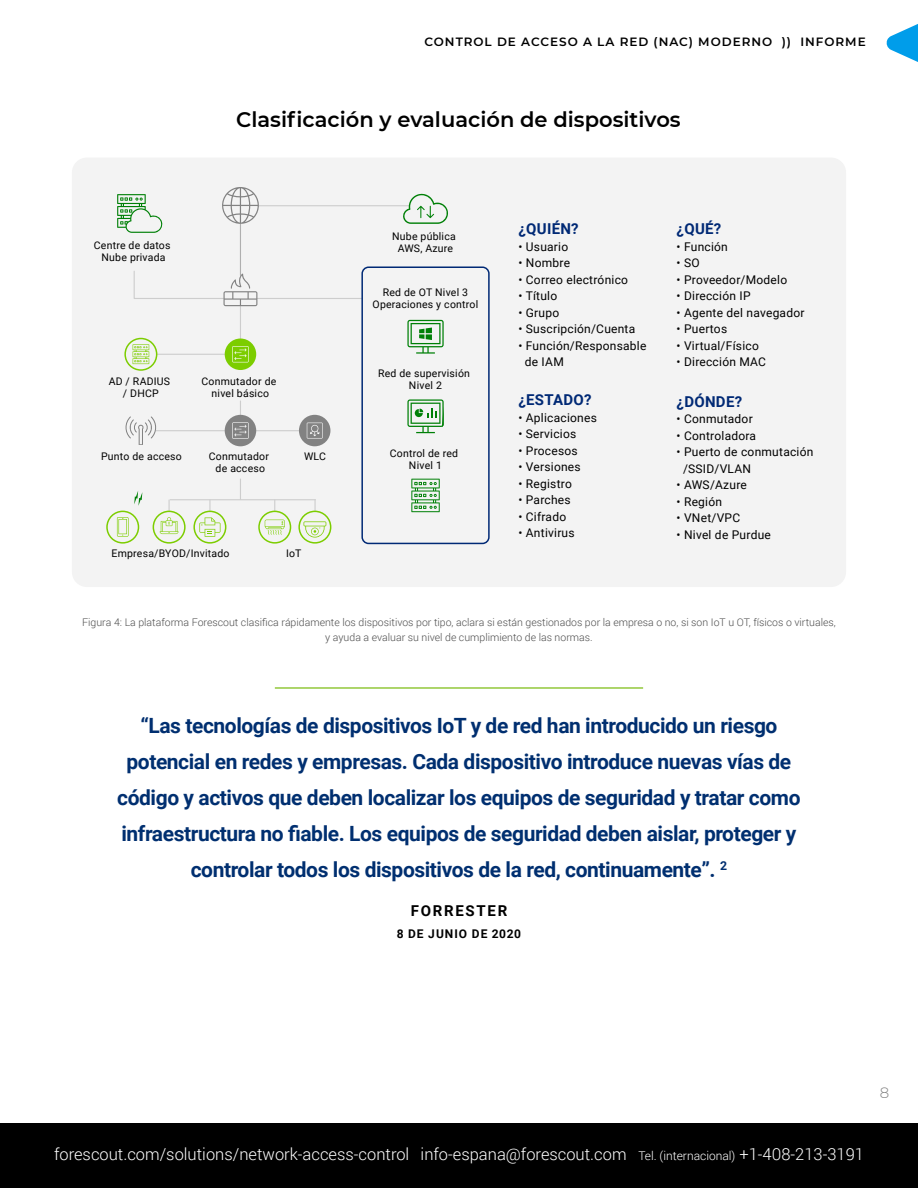
<style>
.page{position:relative;width:918px;height:1188px;background:#fff}
.page>*{position:absolute;margin:0;border:0;box-sizing:border-box;transform-origin:0 0}
.quote{font:700 21px/36px "Roboto";letter-spacing:-.02em;color:#002f70;text-align:center}
.Subhead_1{font:600 21px "Montserrat";color:#000}
.t1{font:300 16.5px "Roboto";color:#fff}
.t2{font:700 15px "Roboto";letter-spacing:.02em;color:#002975}
.quote_name{font:700 15px "Roboto";letter-spacing:.115em;color:#000}
.t3{font:300 15px "Montserrat";color:#808080}
.t4{font:12px/16.5px "Roboto";letter-spacing:.02em;color:#000}
.white_paper_name_hea{font:600 12px "Montserrat";letter-spacing:.08em;color:#000}
.t5{font:300 12px "Roboto";color:#fff}
.quote_title{font:700 12px "Roboto";letter-spacing:.085em;color:#000}
.t6{font:10.5px/12px "Roboto";letter-spacing:.02em;color:#000;text-align:center}
.Figure_text{font:300 10.5px/15px "Roboto";color:#4d4d4d;text-align:center}
.s1{font-size:16.5px}
</style>
<div class="page">
<svg style="left:886px;top:24px;width:32px;height:38px"></svg>
<hr style="left:275px;top:687px;width:368px;height:2px;background:#93c83c">
<div style="left:72px;top:158px;width:774px;height:429px;background:#f3f3f3;border-radius:15px"></div>
<hr style="left:157px;top:354px;width:70px;height:1px;background:#cdcdcd">
<hr style="left:258px;top:205px;width:151px;height:1px;background:#cdcdcd">
<hr style="left:257px;top:298px;width:105px;height:1px;background:#cdcdcd">
<hr style="left:156px;top:430px;width:144px;height:1px;background:#cdcdcd">
<hr style="left:170px;top:499px;width:145px;height:1px;background:#cdcdcd">
<hr style="left:240px;top:305px;width:1px;height:34px;background:#cdcdcd">
<hr style="left:240px;top:223px;width:1px;height:52px;background:#afafaf">
<svg style="left:240px;top:479px;width:1px;height:20px"></svg>
<svg style="left:209px;top:500px;width:2px;height:11px"></svg>
<svg style="left:314px;top:500px;width:2px;height:11px"></svg>
<div style="left:361px;top:266px;width:129px;height:278px;border:2px solid #002975;border-radius:6px"></div>
<svg style="left:134px;top:491px;width:8px;height:15px"></svg>
<svg style="left:117px;top:194px;width:46px;height:39px"></svg>
<div style="left:124px;top:338px;width:33px;height:33px;border:2px solid #7ccd00;border-radius:50%"></div>
<svg style="left:133px;top:344px;width:16px;height:20px"></svg>
<svg style="left:125px;top:416px;width:33px;height:29px"></svg>
<svg style="left:411px;top:479px;width:29px;height:33px"></svg>
<svg style="left:407px;top:399px;width:37px;height:34px"></svg>
<svg style="left:407px;top:320px;width:37px;height:34px"></svg>
<div style="left:225px;top:339px;width:31px;height:31px;background:#7ccd00;border-radius:50%"></div>
<svg style="left:232px;top:346px;width:17px;height:16px"></svg>
<div style="left:225px;top:415px;width:31px;height:31px;background:#828282;border-radius:50%"></div>
<svg style="left:232px;top:401px;width:17px;height:38px"></svg>
<div style="left:299px;top:415px;width:31px;height:31px;background:#828282;border-radius:50%"></div>
<svg style="left:307px;top:423px;width:16px;height:16px"></svg>
<svg style="left:222px;top:187px;width:39px;height:37px"></svg>
<svg style="left:402px;top:193px;width:46px;height:31px"></svg>
<svg style="left:133px;top:271px;width:124px;height:35px"></svg>
<div style="left:106px;top:511px;width:33px;height:33px;border:2px solid #7ccd00;border-radius:50%"></div>
<svg style="left:117px;top:517px;width:12px;height:20px"></svg>
<div style="left:193px;top:511px;width:33px;height:33px;border:2px solid #7ccd00;border-radius:50%"></div>
<svg style="left:199px;top:517px;width:22px;height:20px"></svg>
<div style="left:298px;top:511px;width:33px;height:33px;border:2px solid #7ccd00;border-radius:50%"></div>
<svg style="left:304px;top:521px;width:22px;height:17px"></svg>
<svg style="left:160px;top:517px;width:18px;height:17px"></svg>
<div style="left:153px;top:511px;width:33px;height:33px;border:2px solid #7ccd00;border-radius:50%"></div>
<svg style="left:265px;top:520px;width:20px;height:15px"></svg>
<div style="left:258px;top:511px;width:33px;height:33px;border:2px solid #7ccd00;border-radius:50%"></div>
<div style="left:0;top:1123px;width:918px;height:65px;background:#000"></div>
<p class="white_paper_name_hea" style="left:424px;top:34px;width:443px">CONTROL DE ACCESO A LA RED (NAC) MODERNO )) INFORME</p>
<p class="Subhead_1" style="left:236px;top:105px;width:446px">Clasificación y evaluación de dispositivos</p>
<p class="t6" style="left:94px;top:239px;width:78px">Centre de datos<br>Nube privada</p>
<p class="t6" style="left:392px;top:230px;width:65px">Nube pública<br>AWS, Azure</p>
<p class="t6" style="left:109px;top:375px;width:63px">AD / RADIUS / DHCP</p>
<p class="t6" style="left:202px;top:375px;width:76px">Conmutador de nivel básico</p>
<p class="t6" style="left:101px;top:450px;width:82px">Punto de acceso</p>
<p class="t6" style="left:209px;top:450px;width:62px">Conmutador de acceso</p>
<p class="t6" style="left:304px;top:450px;width:23px">WLC</p>
<p class="t6" style="left:112px;top:547px;width:119px">Empresa/BYOD/Invitado</p>
<p class="t6" style="left:286px;top:547px;width:17px">IoT</p>
<p class="t6" style="left:373px;top:286px;width:107px">Red de OT Nivel 3<br>Operaciones y control</p>
<p class="t6" style="left:378px;top:367px;width:93px">Red de supervisión<br>Nivel 2</p>
<p class="t6" style="left:390px;top:447px;width:70px">Control de red<br>Nivel 1</p>
<p class="t2" style="left:518px;top:219px;width:62px">¿QUIÉN?</p>
<p class="t4" style="left:518px;top:238px;width:51px">• Usuario</p>
<p class="t4" style="left:518px;top:254px;width:53px">• Nombre</p>
<p class="t4" style="left:518px;top:271px;width:111px">• Correo electrónico</p>
<p class="t4" style="left:518px;top:287px;width:40px">• Título</p>
<p class="t4" style="left:518px;top:304px;width:42px">• Grupo</p>
<p class="t4" style="left:518px;top:320px;width:118px">• Suscripción/Cuenta</p>
<p class="t4" style="left:525px;top:337px;width:123px;text-indent:-6px">• Función/Responsable de IAM</p>
<p class="t2" style="left:518px;top:389px;width:75px">¿ESTADO?</p>
<p class="t4" style="left:518px;top:409px;width:80px">• Aplicaciones</p>
<p class="t4" style="left:518px;top:425px;width:60px">• Servicios</p>
<p class="t4" style="left:518px;top:442px;width:61px">• Procesos</p>
<p class="t4" style="left:518px;top:458px;width:64px">• Versiones</p>
<p class="t4" style="left:518px;top:475px;width:55px">• Registro</p>
<p class="t4" style="left:518px;top:491px;width:54px">• Parches</p>
<p class="t4" style="left:518px;top:508px;width:49px">• Cifrado</p>
<p class="t4" style="left:518px;top:524px;width:58px">• Antivirus</p>
<p class="t2" style="left:677px;top:219px;width:46px">¿QUÉ?</p>
<p class="t4" style="left:677px;top:238px;width:53px">• Función</p>
<p class="t4" style="left:677px;top:254px;width:25px">• SO</p>
<p class="t4" style="left:677px;top:271px;width:112px">• Proveedor/Modelo</p>
<p class="t4" style="left:677px;top:287px;width:75px">• Dirección IP</p>
<p class="t4" style="left:677px;top:304px;width:129px">• Agente del navegador</p>
<p class="t4" style="left:677px;top:320px;width:52px">• Puertos</p>
<p class="t4" style="left:677px;top:337px;width:84px">• Virtual/Físico</p>
<p class="t4" style="left:677px;top:353px;width:91px">• Dirección MAC</p>
<p class="t2" style="left:677px;top:391px;width:67px">¿DÓNDE?</p>
<p class="t4" style="left:677px;top:410px;width:78px">• Conmutador</p>
<p class="t4" style="left:677px;top:427px;width:81px">• Controladora</p>
<p class="t4" style="left:683px;top:443px;width:132px;text-indent:-6px">• Puerto de conmutación /SSID/VLAN</p>
<p class="t4" style="left:677px;top:476px;width:72px">• AWS/Azure</p>
<p class="t4" style="left:677px;top:493px;width:47px">• Región</p>
<p class="t4" style="left:677px;top:509px;width:65px">• VNet/VPC</p>
<p class="t4" style="left:677px;top:526px;width:96px">• Nivel de Purdue</p>
<p class="Figure_text" style="left:82px;top:614px;width:755px">Figura 4: La plataforma Forescout clasifica rápidamente los dispositivos por tipo, aclara si están gestionados por la empresa o no, si son IoT u OT, físicos o virtuales, y ayuda a evaluar su nivel de cumplimiento de las normas.</p>
<p class="quote" style="left:117px;top:707px;width:685px">“Las tecnologías de dispositivos IoT y de red han introducido un riesgo potencial en redes y empresas. Cada dispositivo introduce nuevas vías de código y activos que deben localizar los equipos de seguridad y tratar como infraestructura no fiable. Los equipos de seguridad deben aislar, proteger y controlar todos los dispositivos de la red, continuamente”. <sup>2</sup></p>
<p class="quote_name" style="left:411px;top:900px;width:98px">FORRESTER</p>
<p class="quote_title" style="left:397px;top:925px;width:126px">8 DE JUNIO DE 2020</p>
<p class="t1" style="left:54px;top:1143px;width:357px">forescout.com/solutions/network-access-control</p>
<p class="t1" style="left:421px;top:1143px;width:208px">info-espana@forescout.com</p>
<p class="t5" style="left:638px;top:1148px;width:227px">Tel. (internacional) <span class="s1">+1-408-213-3191</span></p>
<p class="t3" style="left:880px;top:1082px;width:11px">8</p>
</div>
